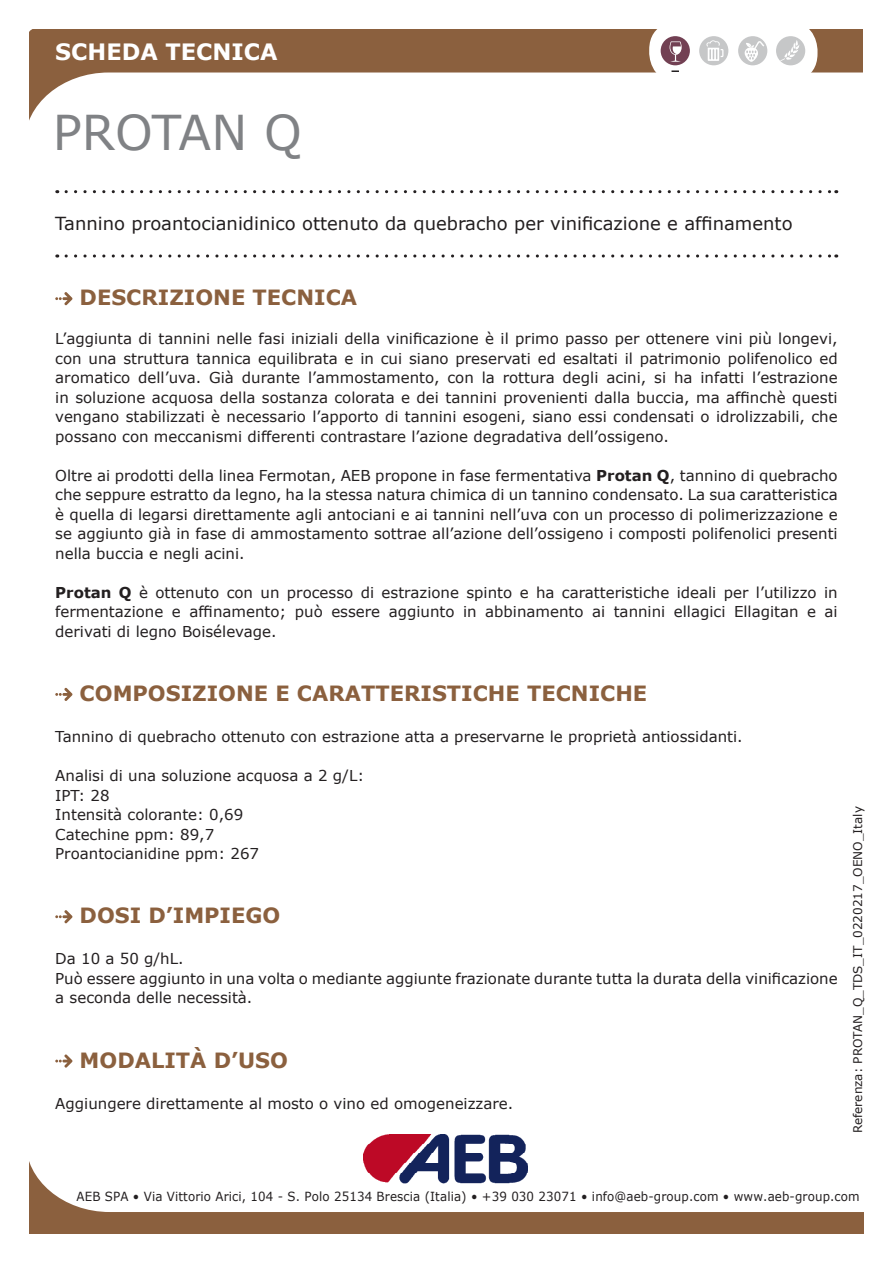
<style>
.page{position:relative;width:893px;height:1263px;background:#fff}
.page>*{position:absolute;margin:0;border:0;box-sizing:border-box;transform-origin:0 0}
.t1{font:48px "Verdana";color:#808285}
.t2{font:700 22.5px "Verdana";color:#fff}
.t3{font:700 21px "Verdana";color:#8b603e}
.t4{font:18px "Verdana";color:#231f20}
.t5{font:15px/19.5px "Verdana";color:#231f20;text-align:justify}
.t6{font:12.6px "Verdana";letter-spacing:.01em;color:#231f20;scale:.94 1}
.t7{font:12px "Verdana";color:#231f20}
.s1{font-weight:700}
</style>
<div class="page">
<svg style="left:30px;top:1164px;width:834px;height:69px"></svg>
<svg style="left:66px;top:190px;width:771px;height:3px"></svg>
<svg style="left:66px;top:254px;width:771px;height:4px"></svg>
<svg style="left:29px;top:30px;width:834px;height:91px"></svg>
<svg style="left:649px;top:21px;width:167px;height:61px"></svg>
<div style="left:650px;top:22px;width:167px;height:60px;background:#fff;border-radius:28px"></div>
<svg style="left:671px;top:70px;width:8px;height:2px"></svg>
<div style="left:776px;top:36px;width:29px;height:29px;background:#c6c7c8;border-radius:50%"></div>
<svg style="left:780px;top:40px;width:20px;height:21px"></svg>
<div style="left:738px;top:36px;width:29px;height:29px;background:#c6c7c8;border-radius:50%"></div>
<div style="left:661px;top:36px;width:29px;height:29px;background:#724053;border-radius:50%"></div>
<div style="left:699px;top:36px;width:29px;height:29px;background:#c6c7c8;border-radius:50%"></div>
<svg style="left:706px;top:40px;width:17px;height:21px"></svg>
<svg style="left:670px;top:41px;width:12px;height:21px"></svg>
<svg style="left:745px;top:41px;width:19px;height:21px"></svg>
<img style="left:363px;top:1134px;width:165px;height:49px">
<svg style="left:55px;top:292px;width:17px;height:13px"></svg>
<svg style="left:55px;top:688px;width:17px;height:13px"></svg>
<svg style="left:55px;top:910px;width:17px;height:13px"></svg>
<svg style="left:55px;top:1054px;width:17px;height:13px"></svg>
<h2 class="t2" style="left:55px;top:36px;width:224px">SCHEDA TECNICA</h2>
<p class="t1" style="left:53px;top:100px;width:251px">PROTAN Q</p>
<p class="t4" style="left:55px;top:211px;width:739px">Tannino proantocianidinico ottenuto da quebracho per vinificazione e affinamento</p>
<p class="t3" style="left:80px;top:283px;width:279px">DESCRIZIONE TECNICA</p>
<p class="t5" style="left:55px;top:329px;width:784px">L’aggiunta di tannini nelle fasi iniziali della vinificazione è il primo passo per ottenere vini più longevi, con una struttura tannica equilibrata e in cui siano preservati ed esaltati il patrimonio polifenolico ed aromatico dell’uva. Già durante l’ammostamento, con la rottura degli acini, si ha infatti l’estrazione in soluzione acquosa della sostanza colorata e dei tannini provenienti dalla buccia, ma affinchè questi vengano stabilizzati è necessario l’apporto di tannini esogeni, siano essi condensati o idrolizzabili, che possano con meccanismi differenti contrastare l’azione degradativa dell’ossigeno.</p>
<p class="t5" style="left:55px;top:465px;width:784px">Oltre ai prodotti della linea Fermotan, AEB propone in fase fermentativa <span class="s1">Protan Q</span>, tannino di quebracho che seppure estratto da legno, ha la stessa natura chimica di un tannino condensato. La sua caratteristica è quella di legarsi direttamente agli antociani e ai tannini nell’uva con un processo di polimerizzazione e se aggiunto già in fase di ammostamento sottrae all’azione dell’ossigeno i composti polifenolici presenti nella buccia e negli acini.</p>
<p class="t5" style="left:55px;top:582px;width:784px"><span class="s1">Protan Q</span> è ottenuto con un processo di estrazione spinto e ha caratteristiche ideali per l’utilizzo in fermentazione e affinamento; può essere aggiunto in abbinamento ai tannini ellagici Ellagitan e ai derivati di legno Boisélevage.</p>
<p class="t3" style="left:80px;top:678px;width:569px">COMPOSIZIONE E CARATTERISTICHE TECNICHE</p>
<p class="t5" style="left:55px;top:727px;width:689px">Tannino di quebracho ottenuto con estrazione atta a preservarne le proprietà antiossidanti.</p>
<p class="t5" style="left:55px;top:766px;width:310px">Analisi di una soluzione acquosa a 2 g/L:</p>
<p class="t5" style="left:55px;top:785px;width:56px">IPT: 28</p>
<p class="t5" style="left:55px;top:805px;width:190px">Intensità colorante: 0,69</p>
<p class="t5" style="left:55px;top:824px;width:160px">Catechine ppm: 89,7</p>
<p class="t5" style="left:55px;top:844px;width:205px">Proantocianidine ppm: 267</p>
<p class="t3" style="left:80px;top:901px;width:202px">DOSI D’IMPIEGO</p>
<p class="t5" style="left:55px;top:949px;width:130px">Da 10 a 50 g/hL.</p>
<p class="t5" style="left:55px;top:968px;width:784px">Può essere aggiunto in una volta o mediante aggiunte frazionate durante tutta la durata della vinificazione a seconda delle necessità.</p>
<p class="t3" style="left:80px;top:1045px;width:210px">MODALITÀ D’USO</p>
<p class="t5" style="left:55px;top:1093px;width:459px">Aggiungere direttamente al mosto o vino ed omogeneizzare.</p>
<p class="t7" style="left:850px;top:1133px;width:328px;rotate:-90deg">Referenza: PROTAN_Q_TDS_IT_0220217_OENO_Italy</p>
<p class="t6" style="left:77px;top:1187px;width:835px">AEB SPA • Via Vittorio Arici, 104 - S. Polo 25134 Brescia (Italia) • +39 030 23071 • info@aeb-group.com • www.aeb-group.com</p>
</div>
